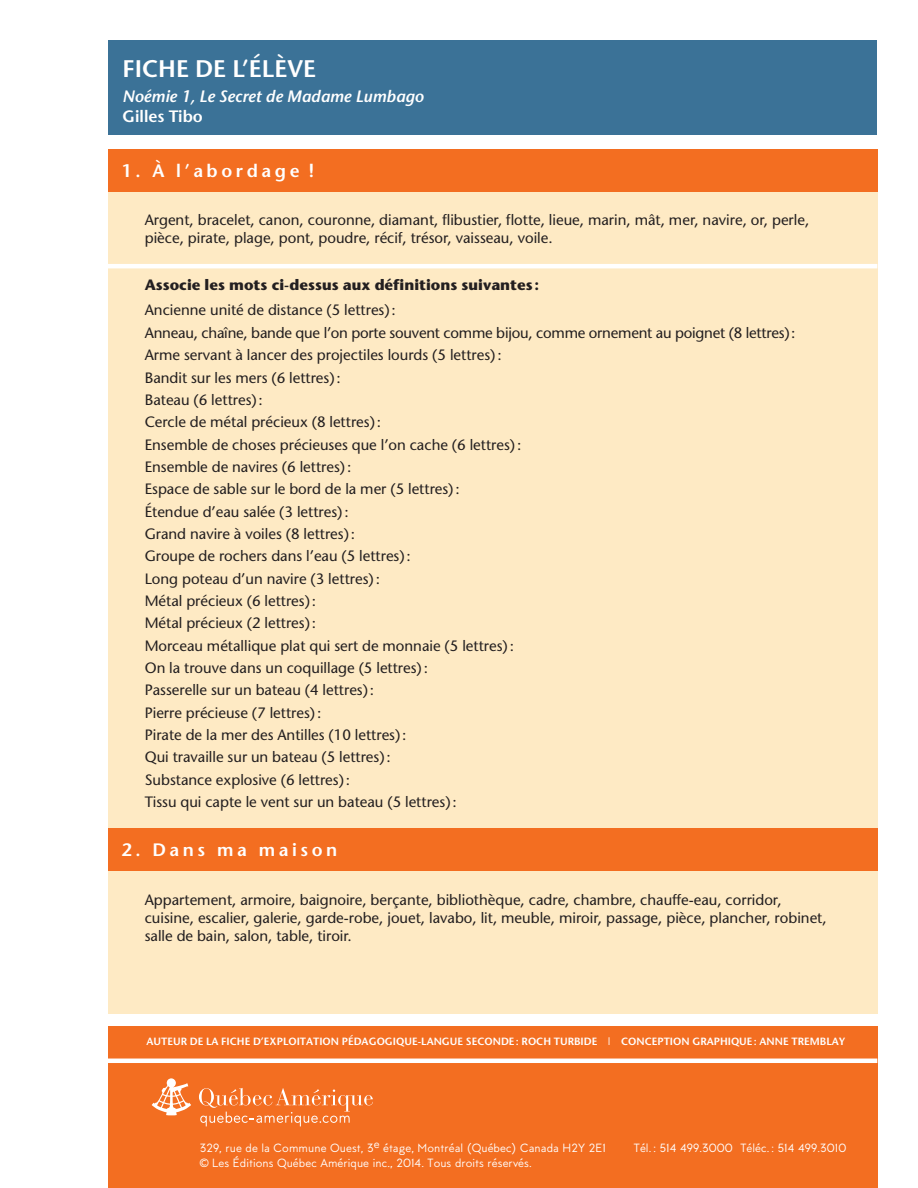
<style>
.page{position:relative;width:918px;height:1188px;background:#fff}
.page>*{position:absolute;margin:0;border:0;box-sizing:border-box;transform-origin:0 0}
.t1{font:600 24px "Stone Sans";color:#fff}
.sectionNEW{font:600 18px "Stone Sans";letter-spacing:.2em;color:#fff}
.t2{font:italic 600 16.5px "Stone Sans";color:#fff}
.t3{font:600 16.5px "Stone Sans";color:#fff}
.t4{font:15px/18px "Stone Sans";color:#231f20}
.TexteActivites_SousT{font:700 15px "Stone Sans";color:#231f20}
.t5{font:12px "MTT Milano";letter-spacing:.005em;color:#fff}
.t6{font:600 10.5px "Stone Sans";color:#fff}
</style>
<div class="page">
<div style="left:108px;top:160px;width:769px;height:854px;background:#feeac4"></div>
<hr style="left:108px;top:264px;width:769px;height:4px;background:#fff">
<div style="left:108px;top:40px;width:769px;height:95px;background:#3b7297"></div>
<div style="left:108px;top:149px;width:769px;height:43px;background:#f36e21"></div>
<div style="left:108px;top:828px;width:769px;height:43px;background:#f36e21"></div>
<div style="left:108px;top:1026px;width:769px;height:162px;background:#f36e21"></div>
<hr style="left:108px;top:1059px;width:769px;height:4px;background:#fff">
<svg style="left:152px;top:1078px;width:39px;height:37px"></svg>
<svg style="left:199px;top:1088px;width:174px;height:38px"></svg>
<p class="t1" style="left:123px;top:53px;width:195px">FICHE DE L’ÉLÈVE</p>
<p class="t2" style="left:123px;top:86px;width:303px">Noémie 1, Le Secret de Madame Lumbago</p>
<p class="t3" style="left:123px;top:106px;width:82px">Gilles Tibo</p>
<p class="sectionNEW" style="left:122px;top:159px;width:194px">1. À l’abordage !</p>
<p class="t4" style="left:145px;top:211px;width:666px">Argent, bracelet, canon, couronne, diamant, flibustier, flotte, lieue, marin, mât, mer, navire, or, perle, pièce, pirate, plage, pont, poudre, récif, trésor, vaisseau, voile.</p>
<p class="TexteActivites_SousT" style="left:145px;top:276px;width:396px">Associe les mots ci-dessus aux définitions suivantes :</p>
<p class="t4" style="left:145px;top:300px;width:253px">Ancienne unité de distance (5 lettres):</p>
<p class="t4" style="left:145px;top:324px;width:652px">Anneau, chaîne, bande que l’on porte souvent comme bijou, comme ornement au poignet (8 lettres):</p>
<p class="t4" style="left:145px;top:346px;width:358px">Arme servant à lancer des projectiles lourds (5 lettres):</p>
<p class="t4" style="left:145px;top:368px;width:198px">Bandit sur les mers (6 lettres):</p>
<p class="t4" style="left:145px;top:391px;width:120px">Bateau (6 lettres):</p>
<p class="t4" style="left:145px;top:413px;width:238px">Cercle de métal précieux (8 lettres):</p>
<p class="t4" style="left:145px;top:435px;width:378px">Ensemble de choses précieuses que l’on cache (6 lettres):</p>
<p class="t4" style="left:145px;top:458px;width:208px">Ensemble de navires (6 lettres):</p>
<p class="t4" style="left:145px;top:480px;width:317px">Espace de sable sur le bord de la mer (5 lettres):</p>
<p class="t4" style="left:145px;top:502px;width:206px">Étendue d’eau salée (3 lettres):</p>
<p class="t4" style="left:145px;top:525px;width:212px">Grand navire à voiles (8 lettres):</p>
<p class="t4" style="left:145px;top:547px;width:268px">Groupe de rochers dans l’eau (5 lettres):</p>
<p class="t4" style="left:145px;top:569px;width:237px">Long poteau d’un navire (3 lettres):</p>
<p class="t4" style="left:145px;top:592px;width:173px">Métal précieux (6 lettres):</p>
<p class="t4" style="left:145px;top:614px;width:173px">Métal précieux (2 lettres):</p>
<p class="t4" style="left:145px;top:636px;width:371px">Morceau métallique plat qui sert de monnaie (5 lettres):</p>
<p class="t4" style="left:145px;top:659px;width:285px">On la trouve dans un coquillage (5 lettres):</p>
<p class="t4" style="left:145px;top:681px;width:231px">Passerelle sur un bateau (4 lettres):</p>
<p class="t4" style="left:145px;top:703px;width:178px">Pierre précieuse (7 lettres):</p>
<p class="t4" style="left:145px;top:726px;width:263px">Pirate de la mer des Antilles (10 lettres):</p>
<p class="t4" style="left:145px;top:748px;width:248px">Qui travaille sur un bateau (5 lettres):</p>
<p class="t4" style="left:145px;top:770px;width:207px">Substance explosive (6 lettres):</p>
<p class="t4" style="left:145px;top:793px;width:314px">Tissu qui capte le vent sur un bateau (5 lettres):</p>
<p class="sectionNEW" style="left:122px;top:839px;width:217px">2. Dans ma maison</p>
<p class="t4" style="left:145px;top:890px;width:684px">Appartement, armoire, baignoire, berçante, bibliothèque, cadre, chambre, chauffe-eau, corridor, cuisine, escalier, galerie, garde-robe, jouet, lavabo, lit, meuble, miroir, passage, pièce, plancher, robinet, salle de bain, salon, table, tiroir.</p>
<p class="t6" style="left:147px;top:1035px;width:700px">AUTEUR DE LA FICHE D’EXPLOITATION PÉDAGOGIQUE-LANGUE SECONDE: ROCH TURBIDE | CONCEPTION GRAPHIQUE: ANNE TREMBLAY</p>
<p class="t5" style="left:200px;top:1141px;width:408px">329, rue de la Commune Ouest, 3e étage, Montréal (Québec) Canada H2Y 2E1</p>
<p class="t5" style="left:634px;top:1141px;width:214px">Tél. : 514 499.3000 Téléc. : 514 499.3010</p>
<p class="t5" style="left:200px;top:1156px;width:334px">© Les Éditions Québec Amérique inc., 2014. Tous droits réservés.</p>
</div>
